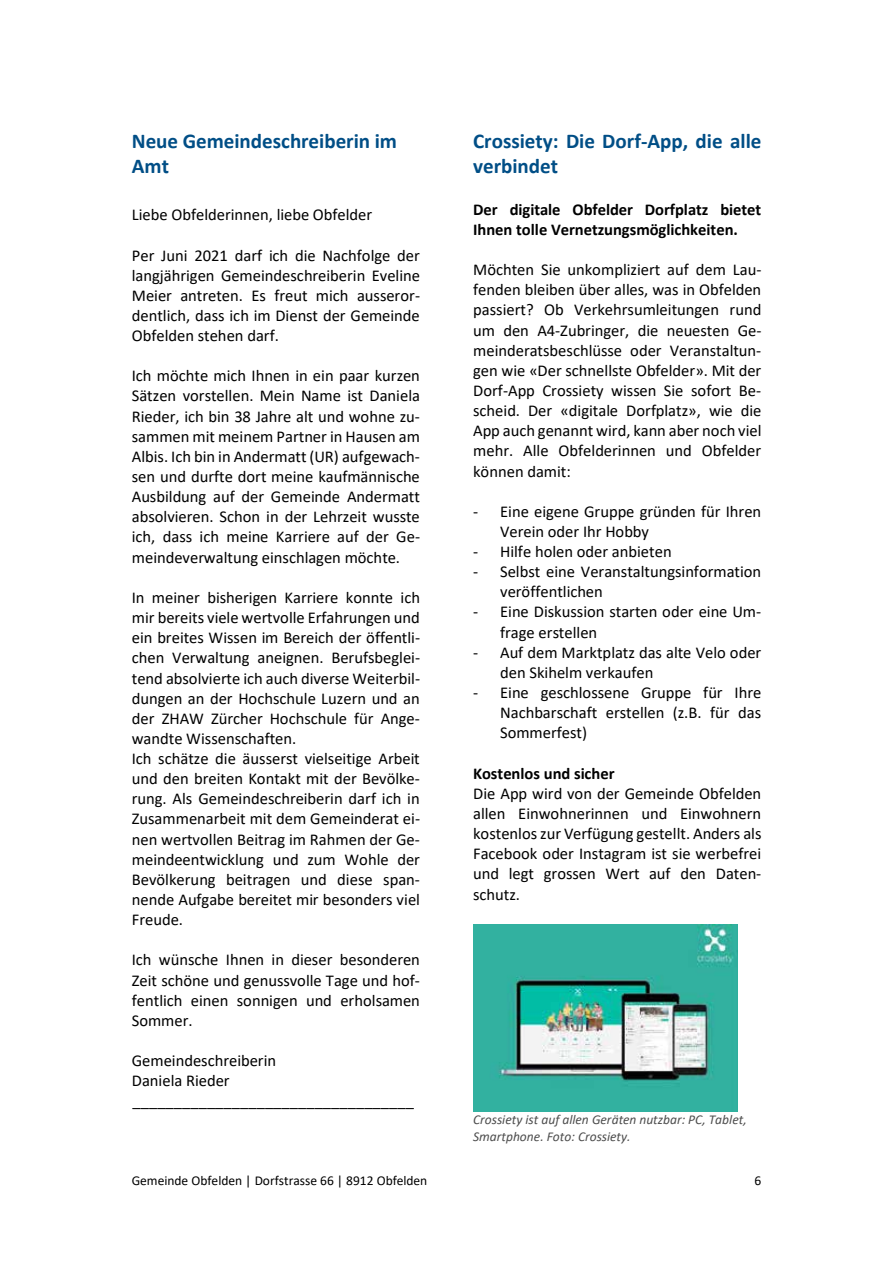
<style>
.page{position:relative;width:893px;height:1263px;background:#fff}
.page>*{position:absolute;margin:0;border:0;box-sizing:border-box;transform-origin:0 0}
.t1{font:700 21px/25.5px "Calibri";color:#004e86}
.t2{font:16.5px/20.1px "Calibri";color:#000;text-align:justify}
.t3{font:700 16.5px/20.1px "Calibri";color:#000}
.t4{font:italic 13.5px/16.5px "Calibri";color:#4d4d4d}
.t5{font:13.5px "Calibri";color:#000}
</style>
<div class="page">
<img style="left:473px;top:924px;width:265px;height:187px">
<p class="t1" style="left:132px;top:128px;width:267px">Neue Gemeindeschreiberin im<br>Amt</p>
<p class="t2" style="left:132px;top:204px;width:242px">Liebe Obfelderinnen, liebe Obfelder</p>
<p class="t2" style="left:132px;top:245px;width:290px">Per Juni 2021 darf ich die Nachfolge der langjährigen Gemeindeschreiberin Eveline Meier antreten. Es freut mich ausseror&shy;dentlich, dass ich im Dienst der Gemeinde Obfelden stehen darf.</p>
<p class="t2" style="left:132px;top:365px;width:290px">Ich möchte mich Ihnen in ein paar kurzen Sätzen vorstellen. Mein Name ist Daniela Rieder, ich bin 38 Jahre alt und wohne zu&shy;sammen mit meinem Partner in Hausen am Albis. Ich bin in Andermatt (UR) aufgewach&shy;sen und durfte dort meine kaufmännische Ausbildung auf der Gemeinde Andermatt absolvieren. Schon in der Lehrzeit wusste ich, dass ich meine Karriere auf der Ge&shy;meindeverwaltung einschlagen möchte.</p>
<p class="t2" style="left:132px;top:587px;width:290px;text-align:left">In meiner bisherigen Karriere konnte ich mir bereits viele wertvolle Erfahrungen und ein breites Wissen im Bereich der öffentli&shy;chen Verwaltung aneignen. Berufsbeglei&shy;tend absolvierte ich auch diverse Weiterbil&shy;dungen an der Hochschule Luzern und an der ZHAW Zürcher Hochschule für Ange&shy;wandte Wissenschaften.<br>Ich schätze die äusserst vielseitige Arbeit und den breiten Kontakt mit der Bevölke&shy;rung. Als Gemeindeschreiberin darf ich in Zusammenarbeit mit dem Gemeinderat ei&shy;nen wertvollen Beitrag im Rahmen der Ge&shy;meindeentwicklung und zum Wohle der Bevölkerung beitragen und diese span&shy;nende Aufgabe bereitet mir besonders viel Freude.</p>
<p class="t2" style="left:132px;top:949px;width:290px">Ich wünsche Ihnen in dieser besonderen Zeit schöne und genussvolle Tage und hof&shy;fentlich einen sonnigen und erholsamen Sommer.</p>
<p class="t2" style="left:132px;top:1050px;width:284px;text-align:left">Gemeindeschreiberin<br>Daniela Rieder __________________________________</p>
<p class="t1" style="left:473px;top:128px;width:290px">Crossiety: Die Dorf-App, die alle verbindet</p>
<p class="t3" style="left:473px;top:199px;width:290px">Der digitale Obfelder Dorfplatz bietet<br>Ihnen tolle Vernetzungsmöglichkeiten.</p>
<p class="t2" style="left:473px;top:259px;width:290px">Möchten Sie unkompliziert auf dem Lau&shy;fenden bleiben über alles, was in Obfelden passiert? Ob Verkehrsumleitungen rund um den A4-Zubringer, die neuesten Ge&shy;meinderatsbeschlüsse oder Veranstaltun&shy;gen wie «Der schnellste Obfelder». Mit der Dorf-App Crossiety wissen Sie sofort Be&shy;scheid. Der «digitale Dorfplatz», wie die App auch genannt wird, kann aber noch viel mehr. Alle Obfelderinnen und Obfelder können damit:</p>
<p class="t2" style="left:500px;top:501px;width:263px;text-indent:-27px">- Eine eigene Gruppe gründen für Ihren<br>Verein oder Ihr Hobby</p>
<p class="t2" style="left:473px;top:541px;width:200px">- Hilfe holen oder anbieten</p>
<p class="t2" style="left:500px;top:561px;width:263px;text-indent:-27px">- Selbst eine Veranstaltungsinformation veröffentlichen</p>
<p class="t2" style="left:500px;top:601px;width:263px;text-indent:-27px">- Eine Diskussion starten oder eine Um&shy;frage erstellen</p>
<p class="t2" style="left:500px;top:642px;width:263px;text-indent:-27px">- Auf dem Marktplatz das alte Velo oder den Skihelm verkaufen</p>
<p class="t2" style="left:500px;top:682px;width:263px;text-indent:-27px">- Eine geschlossene Gruppe für Ihre Nachbarschaft erstellen (z.B. für das Sommerfest)</p>
<p class="t3" style="left:473px;top:763px;width:143px">Kostenlos und sicher</p>
<p class="t2" style="left:473px;top:783px;width:290px">Die App wird von der Gemeinde Obfelden allen Einwohnerinnen und Einwohnern kostenlos zur Verfügung gestellt. Anders als Facebook oder Instagram ist sie werbefrei und legt grossen Wert auf den Daten&shy;schutz.</p>
<p class="t4" style="left:473px;top:1111px;width:275px">Crossiety ist auf allen Geräten nutzbar: PC, Tablet,<br>Smartphone. Foto: Crossiety.</p>
<p class="t5" style="left:132px;top:1171px;width:297px">Gemeinde Obfelden | Dorfstrasse 66 | 8912 Obfelden</p>
<p class="t5" style="left:754px;top:1171px;width:8px">6</p>
</div>
